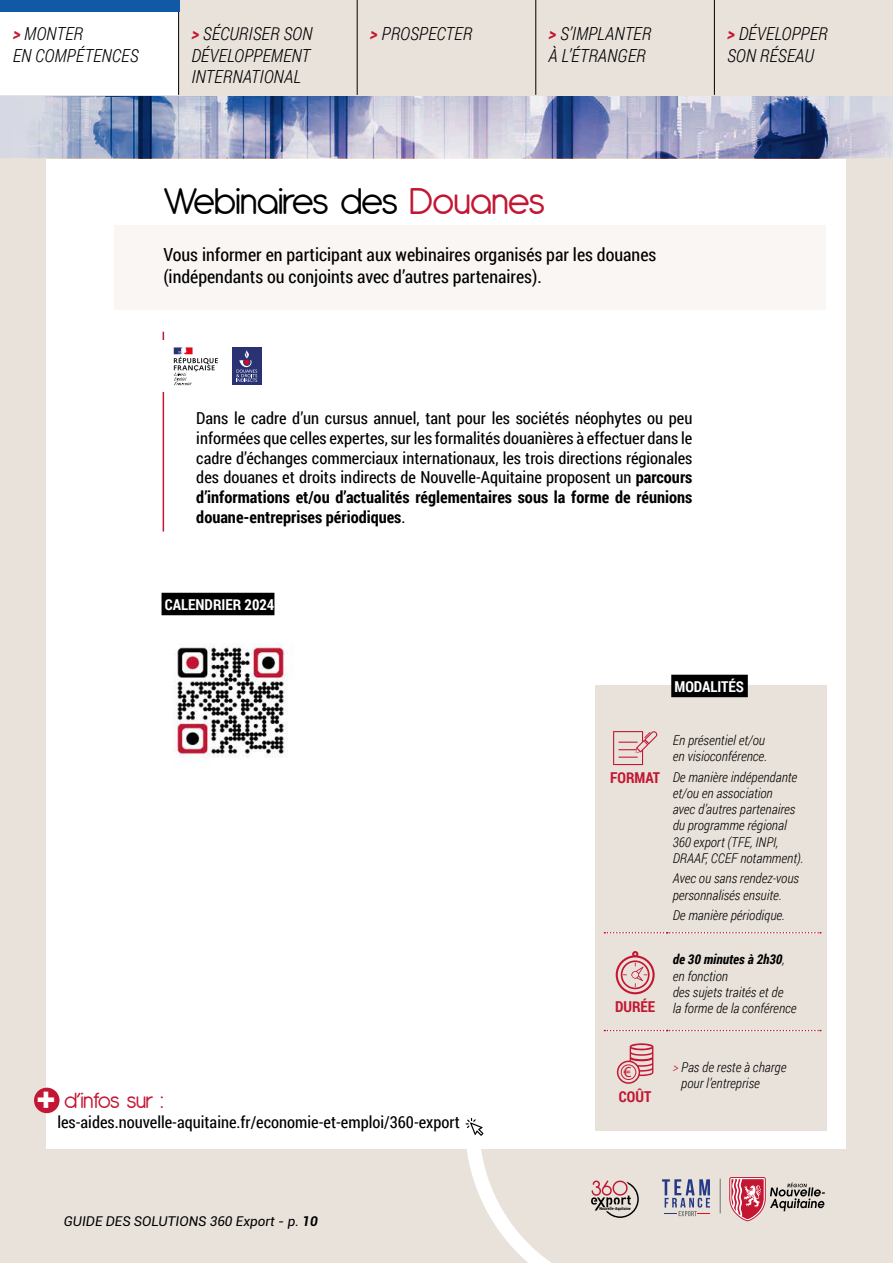
<style>
.page{position:relative;width:893px;height:1263px;background:#e9e2da}
.page>*{position:absolute;margin:0;border:0;box-sizing:border-box;transform-origin:0 0}
.t1{font:40.5px "Antipasto";color:#000}
.t2{font:24px "Antipasto";color:#c31632}
.t3{font:italic 300 18px/21.6px "Roboto Condensed";color:#000}
.t4{font:18px/21.6px "Roboto Condensed";color:#000}
.t5{font:16.5px/19.8px "Roboto Condensed";color:#000;text-align:justify}
.t6{font:15.3px "Myriad Pro";color:#c31632}
.t7{font:700 15px "Roboto Condensed";color:#fff}
.t8{font:700 15px "Roboto Condensed";color:#c31632}
.t9{font:italic 300 13.5px/16.2px "Roboto Condensed";color:#000}
.t10{font:italic 13.5px "Roboto";color:#000}
.t11{font:700 condensed 4.2px "Roboto";color:#000}
.s1{font-weight:700;color:#c31632}
.s2{color:#c31632}
.s3{font-weight:700}
.s4{font-family:"Te X Gyre Adventor";font-weight:700;font-size:33px;color:#fff}
</style>
<div class="page">
<div style="left:0;top:0;width:179px;height:95px;background:#fff"></div>
<hr style="left:714px;top:0;width:1px;height:95px;background:#000">
<hr style="left:535px;top:0;width:1px;height:95px;background:#000">
<hr style="left:357px;top:0;width:1px;height:95px;background:#000">
<hr style="left:178px;top:0;width:1px;height:95px;background:#000">
<svg style="left:743px;top:1177px;width:82px;height:44px"></svg>
<svg style="left:467px;top:1149px;width:276px;height:114px"></svg>
<div style="left:0;top:0;width:179px;height:12px;background:#1159a5"></div>
<div style="left:47px;top:138px;width:799px;height:1011px;background:#fff"></div>
<svg style="left:0;top:96px;width:893px;height:62px;background:#9fa7c5"></svg>
<div style="left:114px;top:225px;width:712px;height:85px;background:#f9f6f4"></div>
<div style="left:595px;top:685px;width:231px;height:446px;background:#e9e2da"></div>
<svg style="left:604px;top:932px;width:217px;height:1px"></svg>
<svg style="left:604px;top:1030px;width:217px;height:1px"></svg>
<svg style="left:613px;top:731px;width:44px;height:34px"></svg>
<svg style="left:616px;top:951px;width:39px;height:43px"></svg>
<svg style="left:617px;top:1043px;width:36px;height:41px"></svg>
<hr style="left:163px;top:332px;width:1px;height:199px;background:#c31632">
<div style="left:152px;top:341px;width:116px;height:51px;background:#fff"></div>
<svg style="left:174px;top:347px;width:44px;height:38px"></svg>
<div style="left:232px;top:348px;width:29px;height:37px;background:#293273"></div>
<svg style="left:236px;top:350px;width:21px;height:32px"></svg>
<div style="left:162px;top:593px;width:112px;height:22px;background:#000"></div>
<div style="left:34px;top:1088px;width:26px;height:25px;background:#c31632;border-radius:50%"></div>
<svg style="left:466px;top:1118px;width:17px;height:18px"></svg>
<div style="left:671px;top:675px;width:77px;height:22px;background:#000"></div>
<img style="left:173px;top:643px;width:121px;height:121px">
<p class="t3" style="left:13px;top:22px;width:127px"><span class="s1">&gt;</span> MONTER<br>EN COMPÉTENCES</p>
<p class="t3" style="left:191px;top:22px;width:123px"><span class="s1">&gt;</span> SÉCURISER SON</p>
<p class="t3" style="left:370px;top:22px;width:104px"><span class="s1">&gt;</span> PROSPECTER</p>
<p class="t3" style="left:191px;top:44px;width:120px">DÉVELOPPEMENT<br>INTERNATIONAL</p>
<p class="t3" style="left:549px;top:22px;width:104px"><span class="s1">&gt;</span> S’IMPLANTER<br>À L’ÉTRANGER</p>
<h1 class="t1" style="left:163px;top:178px;width:383px">Webinaires des <span class="s2">Douanes</span></h1>
<p class="t4" style="left:163px;top:243px;width:494px">Vous informer en participant aux webinaires organisés par les douanes (indépendants ou conjoints avec d’autres partenaires).</p>
<p class="t3" style="left:727px;top:22px;width:102px"><span class="s1">&gt;</span> DÉVELOPPER<br>SON RÉSEAU</p>
<p class="t5" style="left:196px;top:408px;width:498px">Dans le cadre d’un cursus annuel, tant pour les sociétés néophytes ou peu informées que celles expertes, sur les formalités douanières à effectuer dans le cadre d’échanges commerciaux internationaux, les trois directions régionales des douanes et droits indirects de Nouvelle-Aquitaine proposent un <span class="s3">parcours d’informations et/ou d’actualités réglementaires sous la forme de réunions douane-entreprises périodiques</span>.</p>
<p class="t7" style="left:165px;top:594px;width:111px">CALENDRIER 2024</p>
<p class="t7" style="left:674px;top:676px;width:71px">MODALITÉS</p>
<p class="t8" style="left:610px;top:767px;width:52px">FORMAT</p>
<p class="t9" style="left:673px;top:732px;width:96px">En présentiel et/ou en visioconférence.</p>
<p class="t9" style="left:673px;top:768px;width:133px">De manière indépendante et/ou en association<br>avec d’autres partenaires du programme régional<br>360 export (TFE, INPI,<br>DRAAF, CCEF notamment).</p>
<p class="t9" style="left:673px;top:870px;width:128px">Avec ou sans rendez-vous personnalisés ensuite.</p>
<p class="t9" style="left:673px;top:907px;width:114px">De manière périodique.</p>
<p class="t8" style="left:615px;top:996px;width:42px">DURÉE</p>
<p class="t9" style="left:673px;top:951px;width:125px"><span class="s3">de 30 minutes à 2h30</span>, en fonction<br>des sujets traités et de<br>la forme de la conférence</p>
<h2 class="t2" style="left:36px;top:1086px;width:129px"><span class="s4">+</span> d’infos sur :</h2>
<p class="t5" style="left:57px;top:1112px;width:404px">les-aides.nouvelle-aquitaine.fr/economie-et-emploi/360-export</p>
<p class="t10" style="left:64px;top:1212px;width:255px">GUIDE DES SOLUTIONS 360 Export - p. <span class="s3">10</span></p>
<p class="t6" style="left:623px;top:1062px;width:9px">€</p>
<p class="t8" style="left:619px;top:1086px;width:34px">COÛT</p>
<p class="t9" style="left:681px;top:1058px;width:107px;text-indent:-9px"><span class="s2">&gt;</span> Pas de reste à charge pour l’entreprise</p>
<p class="t11" style="left:599px;top:1206px;width:33px">Nouvelle-Aquitaine</p>
</div>
